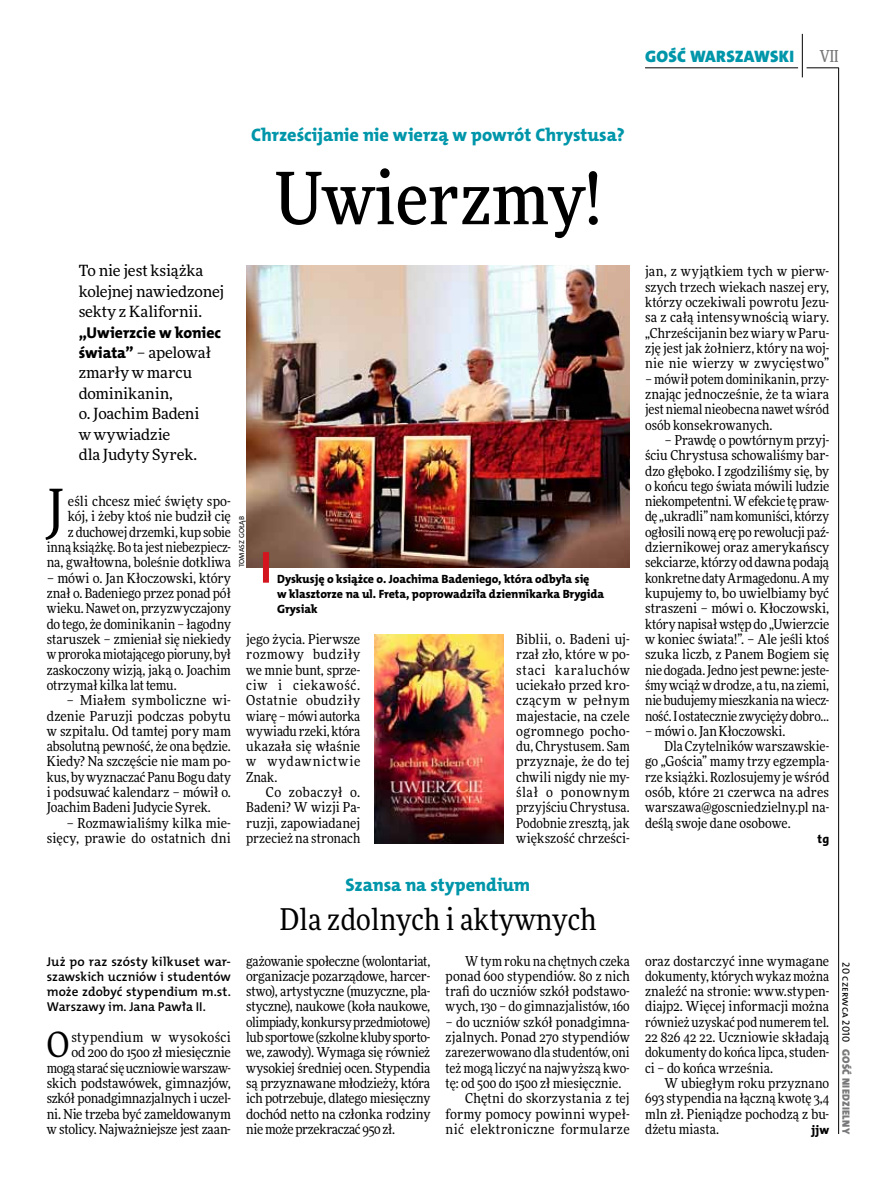
<style>
.page{position:relative;width:893px;height:1191px;background:#fff}
.page>*{position:absolute;margin:0;border:0;box-sizing:border-box;transform-origin:0 0}
.t1{font:500 72px "Freeday Narrow";color:#000}
.t2{font:55.95px "Freeday Narrow News";color:#000}
.t3{font:34.8px "Freeday Narrow News";color:#000}
.t4{font:30px "Freeday Narrow News";letter-spacing:.01em;color:#000}
.t5{font:18.3px "The Mix HP8 Ex Bld";letter-spacing:-.005em;color:#0096aa}
.t6{font:16.65px "The Mix HP9 Blk";letter-spacing:.02em;color:#0096aa}
.t7{font:500 16.5px "Freeday Narrow";color:#787779;scale:.9 1}
.t8{font:15.75px "The Mix HP8 Ex Bld";letter-spacing:-.005em;color:#000}
.t9{font:15.45px/20.4px "Freeday News";letter-spacing:-.005em;color:#000}
.t10{font:13.65px/15.3px "Freeday Narrow News";color:#000;text-align:justify}
.t11{font:13.65px "Freeday Narrow News";letter-spacing:.025em;color:#000}
.t12{font:13.65px "Freeday Narrow News";letter-spacing:.02em;color:#000}
.t13{font:12.9px/15.3px "The Mix HP6 Se Bld";color:#000;text-align:justify}
.t14{font:12.3px "The Mix HP8 Ex Bld";color:#000}
.t15{font:12px/15.3px "The Mix HP8 Ex Bld";letter-spacing:-.005em;color:#000}
.t16{font:10.5px "The Mix HP9 Blk";letter-spacing:.025em;color:#787779}
.t17{font:10.5px "The Mix HP5 Plain";color:#000}
.t18{font:7.2px "The Mix HP5 Plain";letter-spacing:.01em;color:#000}
.s1{font-family:"The Mix HP8 Ex Bld";font-size:15.75px}
</style>
<div class="page">
<hr style="left:806px;top:68px;width:33px;height:1px;background:#000">
<hr style="left:645px;top:68px;width:153px;height:1px;background:#000">
<hr style="left:838px;top:68px;width:1px;height:1066px;background:#000">
<hr style="left:802px;top:34px;width:1px;height:43px;background:#000">
<img style="left:246px;top:266px;width:384px;height:301px">
<img style="left:374px;top:634px;width:130px;height:209px">
<div style="left:263px;top:552px;width:6px;height:30px;background:#d3151f"></div>
<p class="t6" style="left:645px;top:46px;width:150px">GOŚĆ WARSZAWSKI</p>
<p class="t7" style="left:820px;top:46px;width:22px">VII</p>
<h3 class="t5" style="left:251px;top:123px;width:375px">Chrześcijanie nie wierzą w powrót Chrystusa?</h3>
<h1 class="t1" style="left:275px;top:154px;width:328px">Uwierzmy!</h1>
<p class="t9" style="left:79px;top:260px;width:147px">To nie jest książka kolejnej nawiedzonej sekty z Kalifornii.</p>
<p class="t8" style="left:79px;top:322px;width:144px">„Uwierzcie w koniec</p>
<p class="t9" style="left:79px;top:342px;width:134px"><span class="s1">świata”</span> – apelował zmarły w marcu dominikanin,<br>o. Joachim Badeni w wywiadzie<br>dla Judyty Syrek.</p>
<h2 class="t2" style="left:47px;top:475px;width:19px">J</h2>
<p class="t10" style="left:47px;top:493px;width:186px;text-align:right">eśli chcesz mieć święty spo&shy;kój, i żeby ktoś nie budził cię<br>z duchowej drzemki, kup sobie inną książkę. Bo ta jest niebezpiecz&shy;na, gwałtowna, boleśnie dotkliwa</p>
<p class="t10" style="left:47px;top:570px;width:186px">– mówi o. Jan Kłoczowski, który znał o. Badeniego przez ponad pół wieku. Nawet on, przyzwyczajony do tego, że dominikanin – łagodny staruszek – zmieniał się niekiedy w proroka miotającego pioruny, był zaskoczony wizją, jaką o. Joachim otrzymał kilka lat temu.</p>
<p class="t10" style="left:47px;top:692px;width:186px;text-indent:20px">– Miałem symboliczne wi&shy;dzenie Paruzji podczas pobytu w szpitalu. Od tamtej pory mam absolutną pewność, że ona będzie.<br>Kiedy? Na szczęście nie mam po&shy;kus, by wyznaczać Panu Bogu daty i podsuwać kalendarz – mówił o.<br>Joachim Badeni Judycie Syrek.</p>
<p class="t10" style="left:47px;top:815px;width:186px;text-align:right">– Rozmawialiśmy kilka mie&shy;sięcy, prawie do ostatnich dni</p>
<p class="t18" style="left:237px;top:567px;width:53px;rotate:-90deg">Tomasz Gołąb</p>
<p class="t15" style="left:277px;top:571px;width:329px">Dyskusję o książce o. Joachima Badeniego, która odbyła się<br>w klasztorze na ul. Freta, poprowadziła dziennikarka Brygida<br>Grysiak</p>
<p class="t10" style="left:246px;top:631px;width:116px">jego życia. Pierwsze rozmowy budziły we mnie bunt, sprze&shy;ciw i ciekawość.<br>Ostatnie obudziły wiarę – mówi autorka wywiadu rzeki, która ukazała się właśnie w wydawnictwie Znak.</p>
<p class="t10" style="left:246px;top:784px;width:116px;text-indent:20px">Co zobaczył o.<br>Badeni? W wizji Pa&shy;ruzji, zapowiadanej przecież na stronach</p>
<p class="t10" style="left:516px;top:631px;width:115px">Biblii, o. Badeni uj&shy;rzał zło, które w po&shy;staci karaluchów uciekało przed kro&shy;czącym w pełnym majestacie, na czele ogromnego pocho&shy;du, Chrystusem. Sam przyznaje, że do tej chwili nigdy nie my&shy;ślał o ponownym przyjściu Chrystusa.<br>Podobnie zresztą, jak większość chrześci-</p>
<p class="t13" style="left:47px;top:953px;width:186px">Już po raz szósty kilkuset war&shy;szawskich uczniów i studentów może zdobyć stypendium m.st.<br>Warszawy im. Jana Pawła II.</p>
<h3 class="t3" style="left:47px;top:1023px;width:24px">O</h3>
<p class="t10" style="left:47px;top:1029px;width:186px;text-align:right">stypendium w wysokości<br>od 200 do 1500 zł miesięcznie mogą starać się uczniowie warszaw&shy;skich podstawówek, gimnazjów, szkół ponadgimnazjalnych i uczel&shy;ni. Nie trzeba być zameldowanym w stolicy. Najważniejsze jest zaan-</p>
<h3 class="t5" style="left:346px;top:873px;width:186px">Szansa na stypendium</h3>
<h3 class="t4" style="left:280px;top:901px;width:318px">Dla zdolnych i aktywnych</h3>
<p class="t10" style="left:246px;top:953px;width:186px">gażowanie społeczne (wolontariat, organizacje pozarządowe, harcer&shy;stwo), artystyczne (muzyczne, pla&shy;styczne), naukowe (koła naukowe, olimpiady, konkursy przedmiotowe) lub sportowe (szkolne kluby sporto&shy;we, zawody). Wymaga się również wysokiej średniej ocen. Stypendia są przyznawane młodzieży, która ich potrzebuje, dlatego miesięczny dochód netto na członka rodziny nie może przekraczać 950 zł.</p>
<p class="t10" style="left:446px;top:953px;width:186px;text-indent:20px">W tym roku na chętnych czeka ponad 600 stypendiów. 80 z nich trafi do uczniów szkół podstawo&shy;wych, 130 – do gimnazjalistów, 160</p>
<p class="t10" style="left:446px;top:1014px;width:186px">– do uczniów szkół ponadgimna-</p>
<p class="t10" style="left:446px;top:1029px;width:186px">zjalnych. Ponad 270 stypendiów</p>
<p class="t10" style="left:446px;top:1044px;width:186px">zarezerwowano dla studentów, oni</p>
<p class="t10" style="left:446px;top:1060px;width:186px">też mogą liczyć na najwyższą kwo-</p>
<p class="t10" style="left:446px;top:1075px;width:177px">tę: od 500 do 1500 zł miesięcznie.</p>
<p class="t10" style="left:465px;top:1090px;width:166px">Chętni do skorzystania z tej</p>
<p class="t12" style="left:446px;top:1105px;width:186px">formy pomocy powinni wypeł-</p>
<p class="t11" style="left:446px;top:1120px;width:186px">nić elektroniczne formularze</p>
<p class="t10" style="left:645px;top:264px;width:186px">jan, z wyjątkiem tych w pierw&shy;szych trzech wiekach naszej ery, którzy oczekiwali powrotu Jezu&shy;sa z całą intensywnością wiary. „Chrześcijanin bez wiary w Paru&shy;zję jest jak żołnierz, który na woj&shy;nie nie wierzy w zwycięstwo”</p>
<p class="t10" style="left:645px;top:371px;width:186px">– mówił potem dominikanin, przy&shy;znając jednocześnie, że ta wiara jest niemal nieobecna nawet wśród osób konsekrowanych.</p>
<p class="t10" style="left:645px;top:432px;width:186px;text-indent:20px">– Prawdę o powtórnym przyj&shy;ściu Chrystusa schowaliśmy bar&shy;dzo głęboko. I zgodziliśmy się, by o końcu tego świata mówili ludzie niekompetentni. W efekcie tę praw&shy;dę „ukradli” nam komuniści, którzy ogłosili nową erę po rewolucji paź&shy;dziernikowej oraz amerykańscy sekciarze, którzy od dawna podają konkretne daty Armagedonu. A my kupujemy to, bo uwielbiamy być straszeni – mówi o. Kłoczowski, który napisał wstęp do „Uwierzcie w koniec świata!”. – Ale jeśli ktoś szuka liczb, z Panem Bogiem się nie dogada. Jedno jest pewne: jeste&shy;śmy wciąż w drodze, a tu, na ziemi, nie budujemy mieszkania na wiecz&shy;ność. I ostatecznie zwycięży dobro…</p>
<p class="t10" style="left:645px;top:723px;width:142px">– mówi o. Jan Kłoczowski.</p>
<p class="t10" style="left:665px;top:738px;width:166px">Dla Czytelników warszawskie-</p>
<p class="t10" style="left:645px;top:754px;width:186px">go „Gościa” mamy trzy egzempla-</p>
<p class="t10" style="left:645px;top:769px;width:186px">rze książki. Rozlosujemy je wśród</p>
<p class="t10" style="left:645px;top:784px;width:186px">osób, które 21 czerwca na adres</p>
<p class="t10" style="left:645px;top:799px;width:186px">warszawa@goscniedzielny.pl na-</p>
<p class="t10" style="left:645px;top:815px;width:147px">deślą swoje dane osobowe.</p>
<p class="t14" style="left:818px;top:831px;width:13px">tg</p>
<p class="t10" style="left:645px;top:953px;width:186px">oraz dostarczyć inne wymagane dokumenty, których wykaz można znaleźć na stronie: www.stypen&shy;diajp2. Więcej informacji można również uzyskać pod numerem tel.<br>22 826 42 22. Uczniowie składają dokumenty do końca lipca, studen&shy;ci – do końca września.</p>
<p class="t10" style="left:645px;top:1075px;width:186px;text-indent:20px">W ubiegłym roku przyznano 693 stypendia na łączną kwotę 3,4 mln zł. Pieniądze pochodzą z bu&shy;dżetu miasta.</p>
<p class="t14" style="left:811px;top:1122px;width:19px">jjw</p>
<p class="t17" style="left:853px;top:962px;width:81px;rotate:90deg">20 czerwca 2010</p>
<p class="t16" style="left:853px;top:1049px;width:86px;rotate:90deg">GOŚĆ NIEDZIELNY</p>
</div>
